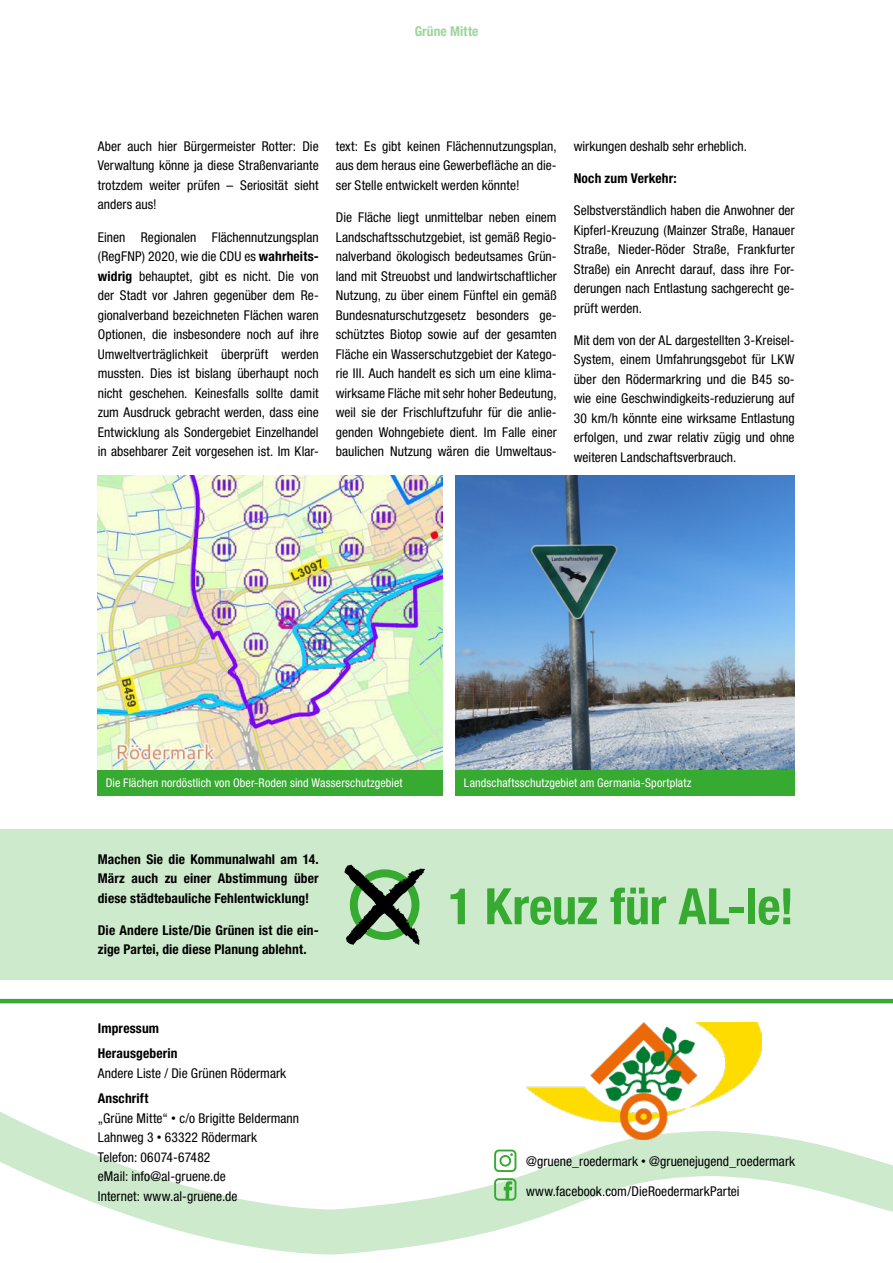
<style>
.page{position:relative;width:893px;height:1263px;background:#fff}
.page>*{position:absolute;margin:0;border:0;box-sizing:border-box;transform-origin:0 0}
.t1{font:700 condensed 50.25px "Helvetica Neue";letter-spacing:-.005em;color:#37aa32}
.t2{font:condensed 13.5px/19.5px "Helvetica Neue";letter-spacing:.005em;color:#000;text-align:justify}
.t3{font:700 condensed 13.5px/19.5px "Helvetica Neue";letter-spacing:.01em;color:#000}
.t4{font:700 condensed 13.5px "Helvetica Neue";letter-spacing:.015em;color:#37aa32}
.t5{font:condensed 12px "Helvetica Neue";letter-spacing:.01em;color:#fff}
.s1{font-weight:700}
.s2{font-family:"Arial";font-stretch:normal}
</style>
<div class="page">
<div style="left:0;top:829px;width:893px;height:151px;background:#cdeacc"></div>
<svg style="left:0;top:998px;width:893px;height:257px"></svg>
<hr style="left:0;top:999px;width:893px;height:4px;background:#37aa32">
<svg style="left:494px;top:1149px;width:22px;height:23px"></svg>
<svg style="left:494px;top:1178px;width:22px;height:22px"></svg>
<img style="left:526px;top:1022px;width:235px;height:118px">
<svg style="left:344px;top:864px;width:81px;height:81px"></svg>
<img style="left:98px;top:475px;width:345px;height:295px">
<div style="left:98px;top:770px;width:345px;height:26px;background:#37aa32"></div>
<img style="left:456px;top:475px;width:339px;height:295px">
<div style="left:456px;top:770px;width:339px;height:26px;background:#37aa32"></div>
<p class="t4" style="left:414px;top:23px;width:66px">Grüne Mitte</p>
<p class="t2" style="left:98px;top:136px;width:222px">Aber auch hier Bürgermeister Rotter: Die Verwaltung könne ja diese Straßenvariante trotzdem weiter prüfen – Seriosität sieht anders aus!</p>
<p class="t2" style="left:98px;top:227px;width:222px">Einen Regionalen Flächennutzungsplan (RegFNP) 2020, wie die CDU es <span class="s1">wahrheits&shy;widrig</span> behauptet, gibt es nicht. Die von der Stadt vor Jahren gegenüber dem Re&shy;gionalverband bezeichneten Flächen waren Optionen, die insbesondere noch auf ihre Umweltverträglichkeit überprüft werden mussten. Dies ist bislang überhaupt noch nicht geschehen. Keinesfalls sollte damit zum Ausdruck gebracht werden, dass eine Entwicklung als Sondergebiet Einzelhandel in absehbarer Zeit vorgesehen ist. Im Klar-</p>
<p class="t2" style="left:336px;top:136px;width:222px">text: Es gibt keinen Flächennutzungsplan, aus dem heraus eine Gewerbefläche an die&shy;ser Stelle entwickelt werden könnte!</p>
<p class="t2" style="left:336px;top:207px;width:222px">Die Fläche liegt unmittelbar neben einem Landschaftsschutzgebiet, ist gemäß Regio&shy;nalverband ökologisch bedeutsames Grün&shy;land mit Streuobst und landwirtschaftlicher Nutzung, zu über einem Fünftel ein gemäß Bundesnaturschutzgesetz besonders ge&shy;schütztes Biotop sowie auf der gesamten Fläche ein Wasserschutzgebiet der Katego&shy;rie III. Auch handelt es sich um eine klima&shy;wirksame Fläche mit sehr hoher Bedeutung, weil sie der Frischluftzufuhr für die anlie&shy;genden Wohngebiete dient. Im Falle einer baulichen Nutzung wären die Umweltaus-</p>
<p class="t2" style="left:574px;top:136px;width:175px">wirkungen deshalb sehr erheblich.</p>
<p class="t3" style="left:574px;top:168px;width:105px">Noch zum Verkehr:</p>
<p class="t2" style="left:574px;top:201px;width:222px">Selbstverständlich haben die Anwohner der Kipferl-Kreuzung (Mainzer Straße, Hanauer Straße, Nieder-Röder Straße, Frankfurter Straße) ein Anrecht darauf, dass ihre For&shy;derungen nach Entlastung sachgerecht ge&shy;prüft werden.</p>
<p class="t2" style="left:574px;top:330px;width:222px">Mit dem von der AL dargestellten 3-Kreisel-System, einem Umfahrungsgebot für LKW über den Rödermarkring und die B45 so&shy;wie eine Geschwindigkeits-reduzierung auf 30 km/h könnte eine wirksame Entlastung erfolgen, und zwar relativ zügig und ohne weiteren Landschaftsverbrauch.</p>
<p class="t5" style="left:106px;top:776px;width:298px">Die Flächen nordöstlich von Ober-Roden sind Wasserschutzgebiet</p>
<p class="t5" style="left:464px;top:776px;width:229px">Landschaftsschutzgebiet am Germania-Sportplatz</p>
<p class="t3" style="left:98px;top:849px;width:222px;text-align:justify">Machen Sie die Kommunalwahl am 14.<br>März auch zu einer Abstimmung über diese städtebauliche Fehlentwicklung!</p>
<p class="t3" style="left:98px;top:920px;width:222px">Die Andere Liste/Die Grünen ist die ein&shy;zige Partei, die diese Planung ablehnt.</p>
<p class="t3" style="left:98px;top:1015px;width:81px;line-height:25.5px">Impressum<br>Herausgeberin</p>
<p class="t2" style="left:98px;top:1063px;width:190px">Andere Liste / Die Grünen Rödermark</p>
<p class="t2" style="left:98px;top:1088px;width:203px;text-align:left"><span class="s1">Anschrift<br></span>„Grüne Mitte“ <span class="s2">•</span> c/o Brigitte Beldermann<br>Lahnweg 3 <span class="s2">•</span> 63322 Rödermark<br>Telefon: 06074-67482<br>eMail: info@al-gruene.de<br>Internet: www.al-gruene.de</p>
<h1 class="t1" style="left:448px;top:876px;width:347px">1 Kreuz für AL-le!</h1>
<p class="t2" style="left:526px;top:1151px;width:271px">@gruene_roedermark <span class="s2">•</span> @gruenejugend_roedermark</p>
<p class="t2" style="left:526px;top:1181px;width:215px">www.facebook.com/DieRoedermarkPartei</p>
</div>
